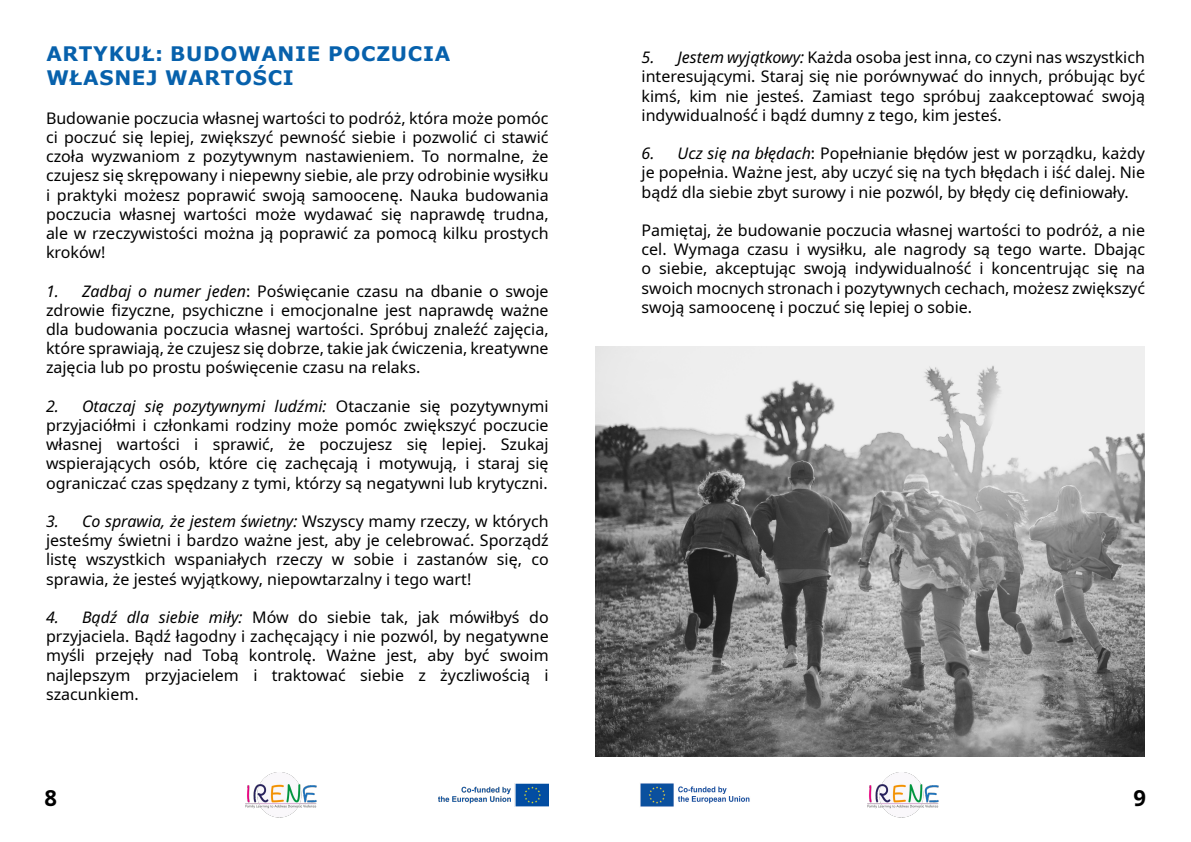
<style>
.page{position:relative;width:1191px;height:842px;background:#fff}
.page>*{position:absolute;margin:0;border:0;box-sizing:border-box;transform-origin:0 0}
.t1{font:700 22px "Noto Sans";color:#000}
.t2{font:700 20px/24px "Verdana";letter-spacing:.035em;color:#0761ac}
.t3{font:16px/19.2px "Noto Sans";color:#000;text-align:justify}
.s1{font-style:italic}
</style>
<div class="page">
<img style="left:245px;top:772px;width:72px;height:46px">
<img style="left:867px;top:772px;width:72px;height:46px">
<img style="left:438px;top:783px;width:110px;height:24px">
<img style="left:640px;top:783px;width:110px;height:24px">
<img style="left:595px;top:346px;width:550px;height:411px">
<p class="t2" style="left:46px;top:42px;width:405px">ARTYKUŁ: BUDOWANIE POCZUCIA<br>WŁASNEJ WARTOŚCI</p>
<p class="t3" style="left:46px;top:109px;width:504px">Budowanie poczucia własnej wartości to podróż, która może pomóc ci poczuć się lepiej, zwiększyć pewność siebie i pozwolić ci stawić czoła wyzwaniom z pozytywnym nastawieniem. To normalne, że czujesz się skrępowany i niepewny siebie, ale przy odrobinie wysiłku i praktyki możesz poprawić swoją samoocenę. Nauka budowania poczucia własnej wartości może wydawać się naprawdę trudna, ale w rzeczywistości można ją poprawić za pomocą kilku prostych kroków!</p>
<p class="t3" style="left:46px;top:281px;width:504px"><span class="s1">1. Zadbaj o numer jeden</span>: Poświęcanie czasu na dbanie o swoje zdrowie fizyczne, psychiczne i emocjonalne jest naprawdę ważne dla budowania poczucia własnej wartości. Spróbuj znaleźć zajęcia, które sprawiają, że czujesz się dobrze, takie jak ćwiczenia, kreatywne zajęcia lub po prostu poświęcenie czasu na relaks.</p>
<p class="t3" style="left:46px;top:397px;width:504px"><span class="s1">2. Otaczaj się pozytywnymi ludźmi:</span> Otaczanie się pozytywnymi przyjaciółmi i członkami rodziny może pomóc zwiększyć poczucie własnej wartości i sprawić, że poczujesz się lepiej. Szukaj wspierających osób, które cię zachęcają i motywują, i staraj się ograniczać czas spędzany z tymi, którzy są negatywni lub krytyczni.</p>
<p class="t3" style="left:46px;top:512px;width:504px"><span class="s1">3. Co sprawia, że jestem świetny:</span> Wszyscy mamy rzeczy, w których jesteśmy świetni i bardzo ważne jest, aby je celebrować. Sporządź listę wszystkich wspaniałych rzeczy w sobie i zastanów się, co sprawia, że jesteś wyjątkowy, niepowtarzalny i tego wart!</p>
<p class="t3" style="left:46px;top:608px;width:504px"><span class="s1">4. Bądź dla siebie miły:</span> Mów do siebie tak, jak mówiłbyś do przyjaciela. Bądź łagodny i zachęcający i nie pozwól, by negatywne myśli przejęły nad Tobą kontrolę. Ważne jest, aby być swoim najlepszym przyjacielem i traktować siebie z życzliwością i szacunkiem.</p>
<p class="t3" style="left:641px;top:48px;width:505px"><span class="s1">5. Jestem wyjątkowy:</span> Każda osoba jest inna, co czyni nas wszystkich interesującymi. Staraj się nie porównywać do innych, próbując być kimś, kim nie jesteś. Zamiast tego spróbuj zaakceptować swoją indywidualność i bądź dumny z tego, kim jesteś.</p>
<p class="t3" style="left:641px;top:144px;width:505px"><span class="s1">6. Ucz się na błędach</span>: Popełnianie błędów jest w porządku, każdy je popełnia. Ważne jest, aby uczyć się na tych błędach i iść dalej. Nie bądź dla siebie zbyt surowy i nie pozwól, by błędy cię definiowały.</p>
<p class="t3" style="left:641px;top:221px;width:505px">Pamiętaj, że budowanie poczucia własnej wartości to podróż, a nie cel. Wymaga czasu i wysiłku, ale nagrody są tego warte. Dbając o siebie, akceptując swoją indywidualność i koncentrując się na swoich mocnych stronach i pozytywnych cechach, możesz zwiększyć swoją samoocenę i poczuć się lepiej o sobie.</p>
<h1 class="t1" style="left:44px;top:782px;width:14px">8</h1>
<h1 class="t1" style="left:1133px;top:782px;width:14px">9</h1>
</div>
